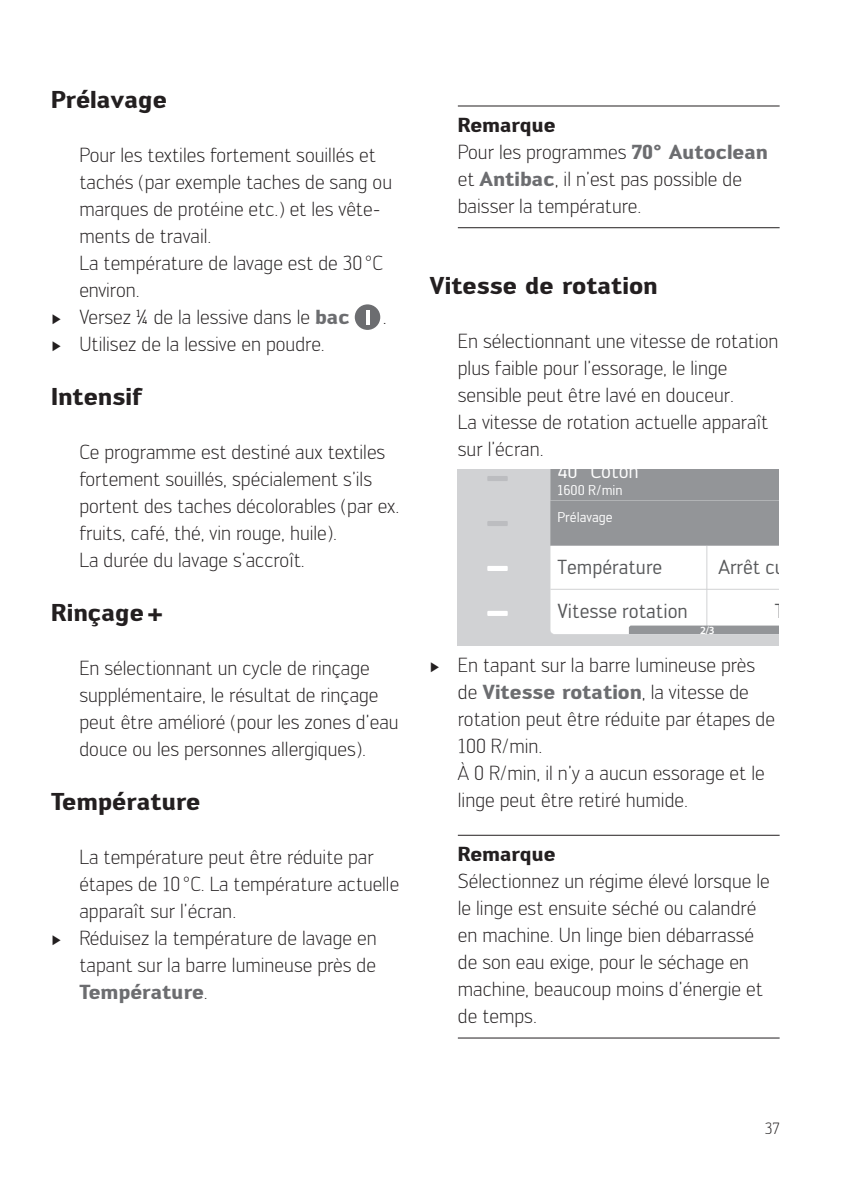
<style>
.page{position:relative;width:842px;height:1191px;background:#fff}
.page>*{position:absolute;margin:0;border:0;box-sizing:border-box;transform-origin:0 0}
.t1{font:700 24px "Engel";color:#231f20}
.t2{font:300 20px/27px "Engel";color:#231f20}
.t3{font:20px "Engel";color:#57585a}
.t4{font:700 20px "Engel";color:#6c6d70}
.t5{font:20px "Engel";color:#fff}
.t6{font:700 20px "Engel";color:#231f20}
.t7{font:300 16px "Engel";color:#231f20}
.t8{font:14px "Engel";color:#fff}
.t9{font:600 11px "Myriad Pro";color:#fff}
.s1{font-family:"Century";font-weight:400;font-size:14px}
.s2{font-weight:700;color:#6c6d70}
.s3{font-weight:300;color:#231f20}
.s4{font-weight:700}
</style>
<div class="page">
<div style="left:355px;top:304px;width:25px;height:26px;background:#6c6d70;border-radius:50%"></div>
<hr style="left:366px;top:310px;width:3px;height:14px;background:#fff">
<hr style="left:458px;top:105px;width:322px;height:1px;background:#231f20">
<hr style="left:458px;top:227px;width:322px;height:1px;background:#231f20">
<hr style="left:458px;top:834px;width:322px;height:1px;background:#231f20">
<hr style="left:458px;top:1037px;width:322px;height:1px;background:#231f20">
<div style="left:458px;top:469px;width:320px;height:176px;background:#d1d2d4"></div>
<div style="left:487px;top:476px;width:21px;height:5px;background:#bcbdc0"></div>
<div style="left:487px;top:521px;width:21px;height:5px;background:#bcbdc0"></div>
<div style="left:487px;top:566px;width:21px;height:5px;background:#fff"></div>
<div style="left:487px;top:611px;width:21px;height:5px;background:#fff"></div>
<div style="left:546px;top:469px;width:232px;height:169px;background:#d1d2d4"></div>
<svg style="left:550px;top:469px;width:228px;height:165px;background:#c8c9cb"></svg>
<p class="t1" style="left:51px;top:85px;width:117px">Prélavage</p>
<p class="t2" style="left:79px;top:141px;width:298px">Pour les textiles fortement souillés et</p>
<p class="t2" style="left:79px;top:168px;width:314px">tachés (par exemple taches de sang ou</p>
<p class="t2" style="left:79px;top:195px;width:303px">marques de protéine etc.) et les vête-</p>
<p class="t2" style="left:79px;top:222px;width:134px">ments de travail.</p>
<p class="t2" style="left:79px;top:249px;width:305px">La température de lavage est de 30 °C</p>
<p class="t2" style="left:79px;top:276px;width:62px">environ.</p>
<p class="t2" style="left:51px;top:303px;width:300px"><span class="s1">►</span> Versez ¼ de la lessive dans le <span class="s2">bac</span></p>
<p class="t2" style="left:383px;top:303px;width:5px">.</p>
<p class="t2" style="left:51px;top:330px;width:275px"><span class="s1">►</span> Utilisez de la lessive en poudre.</p>
<p class="t1" style="left:51px;top:382px;width:93px">Intensif</p>
<p class="t2" style="left:79px;top:438px;width:321px">Ce programme est destiné aux textiles fortement souillés, spécialement s’ils portent des taches décolorables (par ex. fruits, café, thé, vin rouge, huile).<br>La durée du lavage s’accroît.</p>
<p class="t1" style="left:51px;top:598px;width:114px">Rinçage +</p>
<p class="t2" style="left:79px;top:654px;width:321px">En sélectionnant un cycle de rinçage supplémentaire, le résultat de rinçage peut être amélioré (pour les zones d’eau douce ou les personnes allergiques).</p>
<p class="t1" style="left:51px;top:787px;width:151px">Température</p>
<p class="t2" style="left:79px;top:843px;width:296px">La température peut être réduite par</p>
<p class="t2" style="left:79px;top:870px;width:321px">étapes de 10 °C. La température actuelle</p>
<p class="t2" style="left:79px;top:897px;width:158px">apparaît sur l’écran.</p>
<p class="t2" style="left:51px;top:924px;width:327px"><span class="s1">►</span> Réduisez la température de lavage en</p>
<p class="t2" style="left:79px;top:951px;width:298px">tapant sur la barre lumineuse près de</p>
<p class="t4" style="left:79px;top:980px;width:130px">Température<span class="s3">.</span></p>
<p class="t2" style="left:458px;top:111px;width:312px"><span class="s4">Remarque<br></span>Pour les programmes <span class="s2">70° Autoclean </span>et <span class="s2">Antibac</span>, il n’est pas possible de baisser la température.</p>
<p class="t1" style="left:429px;top:271px;width:230px">Vitesse de rotation</p>
<p class="t2" style="left:458px;top:327px;width:322px">En sélectionnant une vitesse de rotation plus faible pour l’essorage, le linge sensible peut être lavé en douceur.<br>La vitesse de rotation actuelle apparaît sur l’écran.</p>
<p class="t5" style="left:557px;top:459px;width:83px">40° Coton</p>
<p class="t8" style="left:557px;top:482px;width:67px">1600 R/min</p>
<p class="t8" style="left:557px;top:509px;width:57px">Prélavage</p>
<p class="t3" style="left:557px;top:555px;width:106px">Température</p>
<p class="t3" style="left:718px;top:555px;width:129px">Arrêt cuve plein</p>
<p class="t3" style="left:557px;top:599px;width:132px">Vitesse rotation</p>
<p class="t9" style="left:700px;top:623px;width:16px">2/3</p>
<p class="t2" style="left:458px;top:651px;width:319px;text-indent:-28px"><span class="s1">►</span> En tapant sur la barre lumineuse près de <span class="s2">Vitesse rotation</span>, la vitesse de rotation peut être réduite par étapes de<br>100 R/min.<br>À 0 R/min, il n’y a aucun essorage et le linge peut être retiré humide.</p>
<p class="t6" style="left:458px;top:842px;width:99px">Remarque</p>
<p class="t2" style="left:458px;top:867px;width:314px">Sélectionnez un régime élevé lorsque le le linge est ensuite séché ou calandré en machine. Un linge bien débarrassé de son eau exige, pour le séchage en machine, beaucoup moins d’énergie et de temps.</p>
<p class="t7" style="left:765px;top:1119px;width:16px">37</p>
</div>
